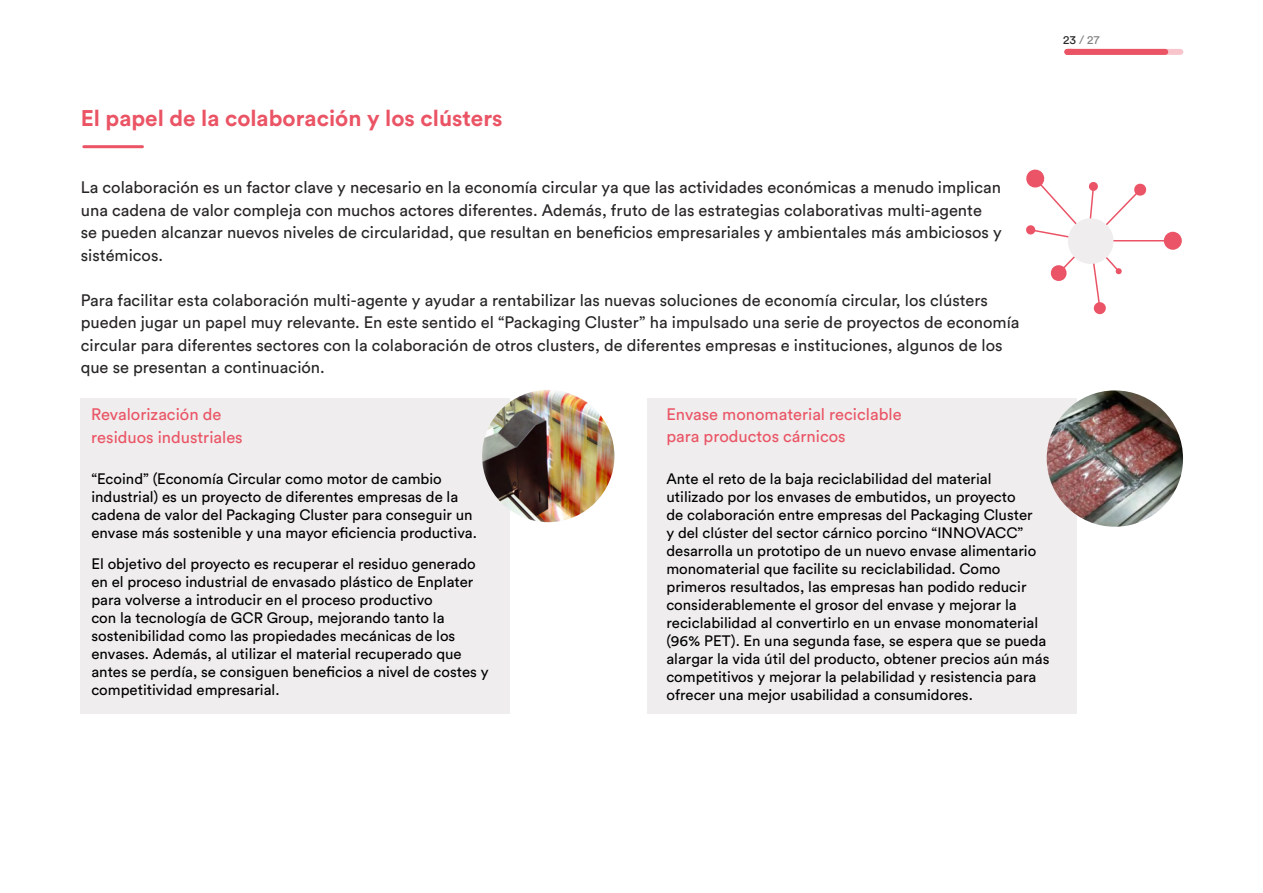
<style>
.page{position:relative;width:1263px;height:893px;background:#fff}
.page>*{position:absolute;margin:0;border:0;box-sizing:border-box;transform-origin:0 0}
.t1{font:700 22.5px "Circular Std";color:#ea5465}
.t2{font:16.5px/22.5px "Circular Std";color:#272525}
.t3{font:16.5px/22.5px "Circular Std";color:#ea5465}
.t4{font:15px/18px "Circular Std";color:#000}
.t5{font:12px "Circular Std";color:#807e7e}
.s1{color:#272525}
</style>
<div class="page">
<svg style="left:1165px;top:49px;width:15px;height:6px"></svg>
<div style="left:1067px;top:49px;width:98px;height:6px;background:#ea5465"></div>
<div style="left:647px;top:399px;width:430px;height:315px;background:#efeded"></div>
<div style="left:80px;top:399px;width:430px;height:315px;background:#efeded"></div>
<hr style="left:84px;top:145px;width:58px;height:3px;background:#ea5465">
<img style="left:482px;top:390px;width:132px;height:132px;border-radius:66px">
<img style="left:1047px;top:390px;width:136px;height:137px;border-radius:68px">
<svg style="left:1093px;top:302px;width:13px;height:12px"></svg>
<hr style="left:1090px;top:240px;width:83px;height:1px;background:#ea5466">
<div style="left:1164px;top:232px;width:18px;height:18px;background:#ea5466;border-radius:50%"></div>
<svg style="left:1026px;top:169px;width:121px;height:141px"></svg>
<p class="t5" style="left:1063px;top:32px;width:38px"><span class="s1">23</span> / 27</p>
<h1 class="t1" style="left:81px;top:103px;width:423px">El papel de la colaboración y los clústers</h1>
<p class="t2" style="left:81px;top:176px;width:922px">La colaboración es un factor clave y necesario en la economía circular ya que las actividades económicas a menudo implican una cadena de valor compleja con muchos actores diferentes. Además, fruto de las estrategias colaborativas multi-agente se pueden alcanzar nuevos niveles de circularidad, que resultan en beneficios empresariales y ambientales más ambiciosos y sistémicos.</p>
<p class="t2" style="left:81px;top:289px;width:940px">Para facilitar esta colaboración multi-agente y ayudar a rentabilizar las nuevas soluciones de economía circular, los clústers pueden jugar un papel muy relevante. En este sentido el “Packaging Cluster” ha impulsado una serie de proyectos de economía circular para diferentes sectores con la colaboración de otros clusters, de diferentes empresas e instituciones, algunos de los que se presentan a continuación.</p>
<p class="t3" style="left:91px;top:403px;width:153px">Revalorización de residuos industriales</p>
<p class="t3" style="left:666px;top:403px;width:237px">Envase monomaterial reciclable para productos cárnicos</p>
<p class="t4" style="left:91px;top:470px;width:387px">“Ecoind” (Economía Circular como motor de cambio industrial) es un proyecto de diferentes empresas de la cadena de valor del Packaging Cluster para conseguir un envase más sostenible y una mayor eficiencia productiva.</p>
<p class="t4" style="left:91px;top:554px;width:399px">El objetivo del proyecto es recuperar el residuo generado en el proceso industrial de envasado plástico de Enplater para volverse a introducir en el proceso productivo<br>con la tecnología de GCR Group, mejorando tanto la sostenibilidad como las propiedades mecánicas de los envases. Además, al utilizar el material recuperado que antes se perdía, se consiguen beneficios a nivel de costes y competitividad empresarial.</p>
<p class="t4" style="left:666px;top:470px;width:384px">Ante el reto de la baja reciclabilidad del material utilizado por los envases de embutidos, un proyecto<br>de colaboración entre empresas del Packaging Cluster<br>y del clúster del sector cárnico porcino “INNOVACC” desarrolla un prototipo de un nuevo envase alimentario monomaterial que facilite su reciclabilidad. Como primeros resultados, las empresas han podido reducir considerablemente el grosor del envase y mejorar la reciclabilidad al convertirlo en un envase monomaterial (96% PET). En una segunda fase, se espera que se pueda alargar la vida útil del producto, obtener precios aún más competitivos y mejorar la pelabilidad y resistencia para ofrecer una mejor usabilidad a consumidores.</p>
</div>
